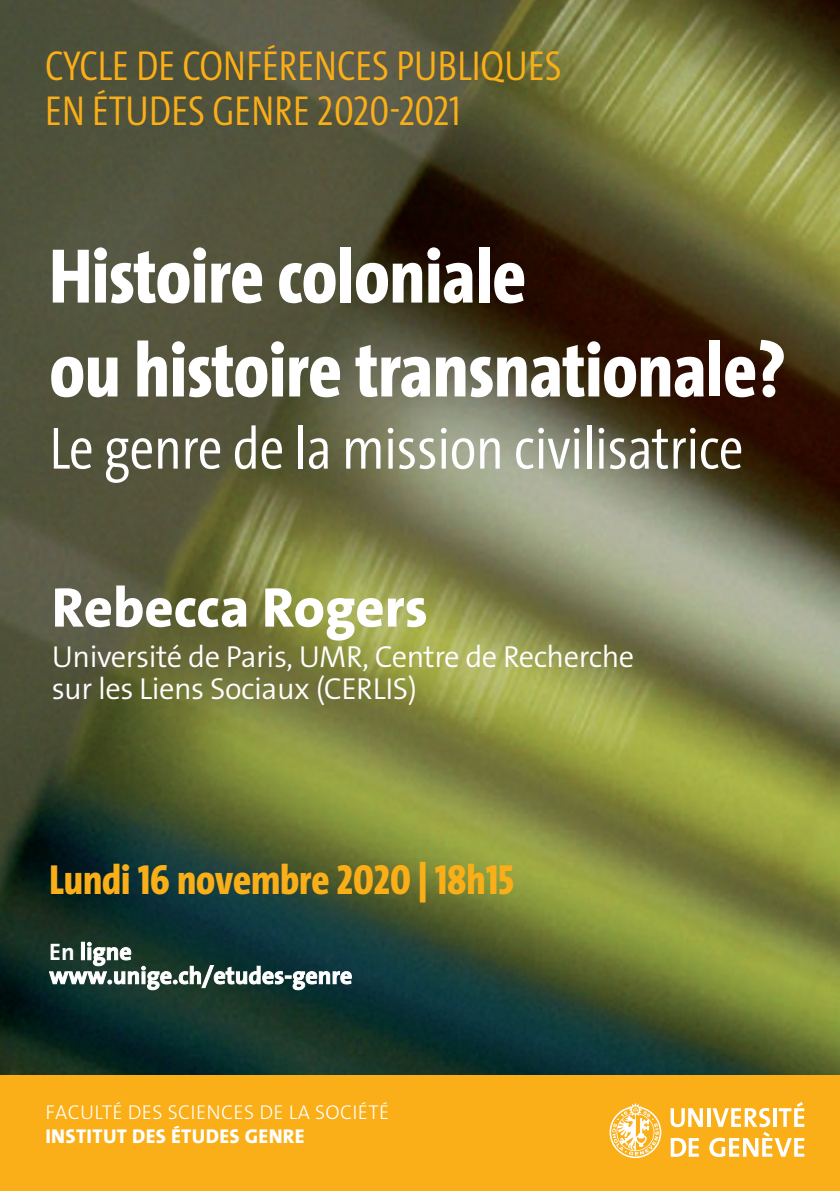
<style>
.page{position:relative;width:840px;height:1191px;background:#fff}
.page>*{position:absolute;margin:0;border:0;box-sizing:border-box;transform-origin:0 0}
.t1{font:800 78.2px/93.8px "The Sans Cd LF8";color:#fff}
.t2{font:300 60.2px "The Sans Cd LF4";color:#fff}
.t3{font:800 56.2px "The Sans Os F";color:#fff}
.t4{font:800 42.4px "The Sans Cd LF8";letter-spacing:-.005em;color:#faaf18}
.t5{font:300 42.2px/44.2px "The Sans Cd LF4";color:#faaf18}
.t6{font:300 30.6px/32.4px "The Sans Os F";letter-spacing:-.015em;color:#fff}
.t7{font:700 24px/24px "The Sans Os F";color:#fff}
.t8{font:300 20px/24px "The Sans Os F";letter-spacing:.02em;color:#fff}
.s1{font-weight:800}
</style>
<div class="page">
<img style="left:0;top:0;width:839px;height:1075px">
<div style="left:0;top:1075px;width:839px;height:116px;background:#faaf18"></div>
<svg style="left:609px;top:1103px;width:52px;height:55px"></svg>
<svg style="left:670px;top:1108px;width:32px;height:19px"></svg>
<svg style="left:707px;top:1108px;width:2px;height:18px"></svg>
<svg style="left:670px;top:1137px;width:28px;height:19px"></svg>
<svg style="left:709px;top:1102px;width:94px;height:55px"></svg>
<p class="t5" style="left:45px;top:43px;width:517px">CYCLE DE CONFÉRENCES PUBLIQUES<br>EN ÉTUDES GENRE 2020-2021</p>
<p class="t1" style="left:50px;top:227px;width:736px">Histoire coloniale<br>ou histoire transnationale?</p>
<p class="t2" style="left:50px;top:410px;width:694px">Le genre de la mission civilisatrice</p>
<p class="t3" style="left:52px;top:571px;width:377px">Rebecca Rogers</p>
<p class="t6" style="left:52px;top:640px;width:584px">Université de Paris, UMR, Centre de Recherche sur les Liens Sociaux (CERLIS)</p>
<p class="t4" style="left:50px;top:852px;width:465px">Lundi 16 novembre 2020 | 18h15</p>
<p class="t7" style="left:49px;top:939px;width:304px">En ligne www.unige.ch/etudes-genre</p>
<p class="t8" style="left:45px;top:1100px;width:345px">FACULTÉ DES SCIENCES DE LA SOCIÉTÉ<br><span class="s1">INSTITUT DES ÉTUDES GENRE</span></p>
</div>
